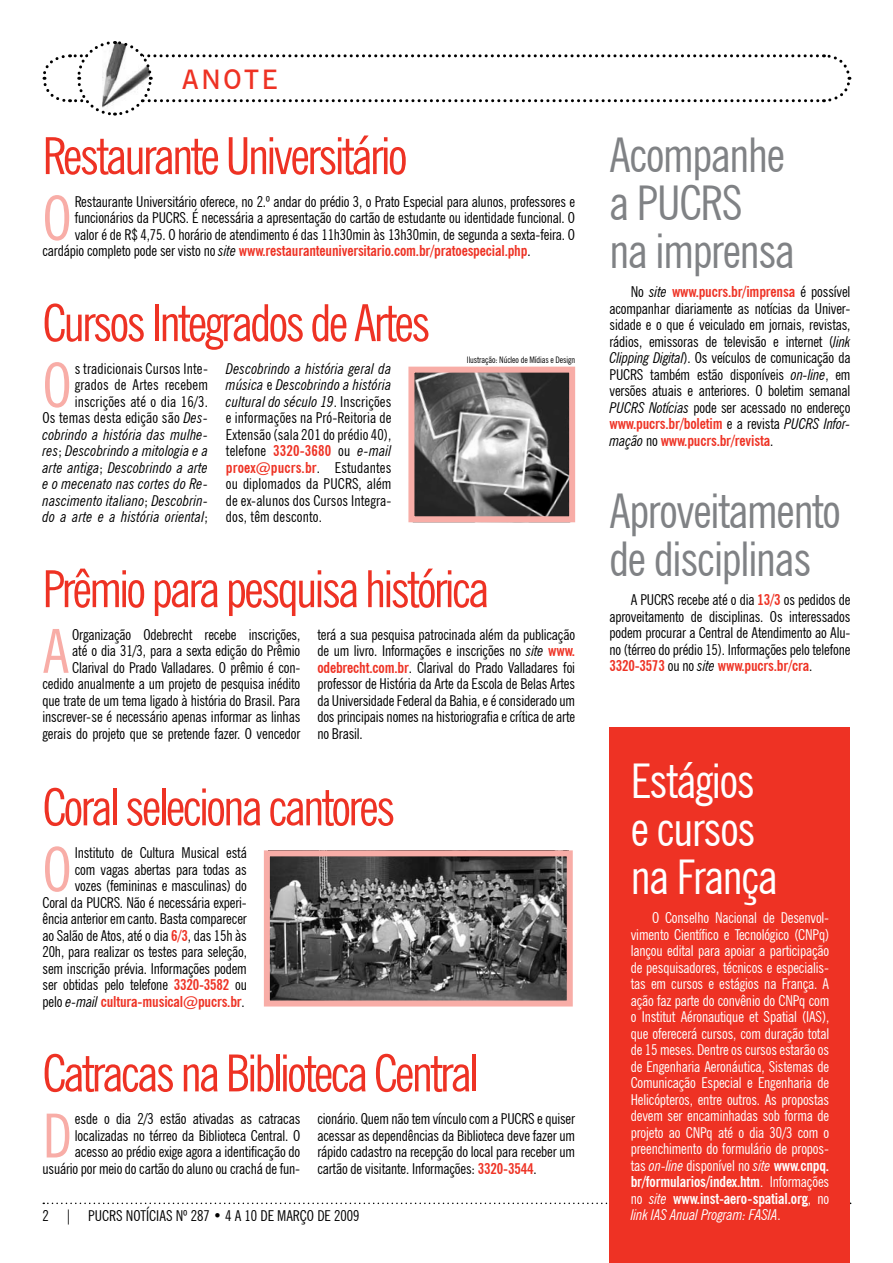
<style>
.page{position:relative;width:893px;height:1263px;background:#fff}
.page>*{position:absolute;margin:0;border:0;box-sizing:border-box;transform-origin:0 0}
.t1{font:condensed 60.6px "News Gothic BT";color:#f8ada7}
.t2{font:condensed 51px "News Gothic BT";letter-spacing:-.05em;color:#ee3224}
.t3{font:condensed 48px/48px "News Gothic BT";letter-spacing:-.025em;color:#808285}
.t4{font:condensed 48px/48px "News Gothic BT";letter-spacing:-.025em;color:#fff}
.t5{font:600 27px "News Gothic BT";letter-spacing:.1em;color:#ee3224}
.t6{font:condensed 15px/16.5px "News Gothic BT";letter-spacing:-.01em;color:#000;text-align:justify}
.t7{font:condensed 15px/16.5px "News Gothic BT";letter-spacing:-.01em;color:#fff;text-align:justify}
.t8{font:italic condensed 15px/16.5px "News Gothic BT";letter-spacing:.01em;color:#000;text-align:right}
.t9{font:700 condensed 15px "News Gothic BT";letter-spacing:-.01em;color:#ee3224}
.t10{font:condensed 9px "News Gothic BT";letter-spacing:-.01em;color:#000}
.s1{font-weight:400;color:#000}
.s2{font-weight:400;font-style:italic;color:#000}
.s3{font-style:normal}
.s4{font-style:italic}
.s5{font-weight:700;color:#ee3224}
.s6{font-weight:700}
</style>
<div class="page">
<svg style="left:43px;top:1202px;width:808px;height:2px"></svg>
<div style="left:609px;top:727px;width:241px;height:536px;background:#ee3224"></div>
<img style="left:271px;top:857px;width:295px;height:142px">
<div style="left:264px;top:850px;width:309px;height:156px;border:6px solid #f8ada7"></div>
<svg style="left:42px;top:41px;width:810px;height:75px"></svg>
<img style="left:415px;top:374px;width:153px;height:141px">
<div style="left:408px;top:367px;width:167px;height:155px;border:6px solid #f8ada7"></div>
<h3 class="t5" style="left:182px;top:63px;width:97px">ANOTE</h3>
<h2 class="t2" style="left:43px;top:125px;width:366px">Restaurante Universitário</h2>
<h1 class="t1" style="left:43px;top:181px;width:31px">O</h1>
<p class="t6" style="left:75px;top:193px;width:502px">Restaurante Universitário oferece, no 2.º andar do prédio 3, o Prato Especial para alunos, professores e</p>
<p class="t6" style="left:75px;top:210px;width:502px">funcionários da PUCRS. É necessária a apresentação do cartão de estudante ou identidade funcional. O</p>
<p class="t6" style="left:75px;top:226px;width:502px">valor é de R$ 4,75. O horário de atendimento é das 11h30min às 13h30min, de segunda a sexta-feira. O</p>
<p class="t9" style="left:43px;top:242px;width:489px"><span class="s1">cardápio completo pode ser visto no</span> <span class="s2">site</span> www.restauranteuniversitario.com.br/pratoespecial.php<span class="s1">.</span></p>
<h2 class="t2" style="left:43px;top:292px;width:389px">Cursos Integrados de Artes</h2>
<h1 class="t1" style="left:43px;top:348px;width:31px">O</h1>
<p class="t8" style="left:43px;top:360px;width:167px"><span class="s3">s tradicionais Cursos Inte&shy;grados de Artes recebem inscrições até o dia 16/3.<br>Os temas desta edição são</span> Des&shy;cobrindo a história das mulhe&shy;res<span class="s3">;</span> Descobrindo a mitologia e a arte antiga<span class="s3">;</span> Descobrindo a arte e o mecenato nas cortes do Re&shy;nascimento italiano<span class="s3">;</span> Descobrin&shy;do a arte e a história oriental<span class="s3">;</span></p>
<p class="t6" style="left:226px;top:360px;width:167px"><span class="s4">Descobrindo a história geral da música</span> e <span class="s4">Descobrindo a história cultural do século 19</span>. Inscrições e informações na Pró-Reitoria de Extensão (sala 201 do prédio 40), telefone <span class="s5">3320-3680</span> ou <span class="s4">e-mail </span><span class="s5">proex@pucrs.br</span>. Estudantes ou diplomados da PUCRS, além de ex-alunos dos Cursos Integra&shy;dos, têm desconto.</p>
<p class="t10" style="left:467px;top:354px;width:110px">Ilustração: Núcleo de Mídias e Design</p>
<h2 class="t2" style="left:43px;top:558px;width:448px">Prêmio para pesquisa histórica</h2>
<h1 class="t1" style="left:43px;top:614px;width:28px">A</h1>
<p class="t6" style="left:43px;top:626px;width:259px;text-align:right">Organização Odebrecht recebe inscrições,<br>até o dia 31/3, para a sexta edição do Prêmio Clarival do Prado Valladares. O prêmio é con&shy;cedido anualmente a um projeto de pesquisa inédito que trate de um tema ligado à história do Brasil. Para inscrever-se é necessário apenas informar as linhas gerais do projeto que se pretende fazer. O vencedor</p>
<p class="t6" style="left:317px;top:626px;width:259px">terá a sua pesquisa patrocinada além da publicação de um livro. Informações e inscrições no <span class="s4">site</span> <span class="s5">www. odebrecht.com.br</span>. Clarival do Prado Valladares foi professor de História da Arte da Escola de Belas Artes da Universidade Federal da Bahia, e é considerado um dos principais nomes na historiografia e crítica de arte no Brasil.</p>
<h2 class="t2" style="left:43px;top:776px;width:354px">Coral seleciona cantores</h2>
<h1 class="t1" style="left:43px;top:833px;width:31px">O</h1>
<p class="t6" style="left:43px;top:844px;width:206px;text-align:right">Instituto de Cultura Musical está<br>com vagas abertas para todas as<br>vozes (femininas e masculinas) do<br>Coral da PUCRS. Não é necessária experi&shy;ência anterior em canto. Basta comparecer ao Salão de Atos, até o dia <span class="s5">6/3</span>, das 15h às 20h, para realizar os testes para seleção, sem inscrição prévia. Informações podem ser obtidas pelo telefone <span class="s5">3320-3582</span> ou pelo <span class="s4">e-mail</span> <span class="s5">cultura-musical@pucrs.br</span>.</p>
<h2 class="t2" style="left:43px;top:1042px;width:438px">Catracas na Biblioteca Central</h2>
<h1 class="t1" style="left:43px;top:1099px;width:31px">D</h1>
<p class="t6" style="left:43px;top:1111px;width:259px;text-align:right">esde o dia 2/3 estão ativadas as catracas localizadas no térreo da Biblioteca Central. O acesso ao prédio exige agora a identificação do usuário por meio do cartão do aluno ou crachá de fun-</p>
<p class="t6" style="left:317px;top:1111px;width:259px">cionário. Quem não tem vínculo com a PUCRS e quiser acessar as dependências da Biblioteca deve fazer um rápido cadastro na recepção do local para receber um cartão de visitante. Informações: <span class="s5">3320-3544</span>.</p>
<p class="t6" style="left:43px;top:1207px;width:318px">2 | PUCRS NOTÍCIAS Nº 287 • 4 a 10 de março de 2009</p>
<h3 class="t3" style="left:609px;top:130px;width:187px">Acompanhe a PUCRS<br>na imprensa</h3>
<p class="t6" style="left:609px;top:283px;width:242px;text-indent:21px">No <span class="s4">site</span> <span class="s5">www.pucrs.br/imprensa</span> é possível acompanhar diariamente as notícias da Univer&shy;sidade e o que é veiculado em jornais, revistas, rádios, emissoras de televisão e internet (<span class="s4">link Clipping Digital</span>). Os veículos de comunicação da PUCRS também estão disponíveis <span class="s4">on-line</span>, em versões atuais e anteriores. O boletim semanal <span class="s4">PUCRS Notícias</span> pode ser acessado no endereço <span class="s5">www.pucrs.br/boletim</span> e a revista <span class="s4">PUCRS Infor&shy;mação</span> no <span class="s5">www.pucrs.br/revista</span>.</p>
<h3 class="t3" style="left:609px;top:487px;width:233px">Aproveitamento de disciplinas</h3>
<p class="t6" style="left:609px;top:592px;width:242px;text-indent:21px">A PUCRS recebe até o dia <span class="s5">13/3</span> os pedidos de aproveitamento de disciplinas. Os interessados podem procurar a Central de Atendimento ao Alu&shy;no (térreo do prédio 15). Informações pelo telefone <span class="s5">3320-3573</span> ou no <span class="s4">site</span> <span class="s5">www.pucrs.br/cra</span>.</p>
<h3 class="t4" style="left:631px;top:756px;width:149px">Estágios e cursos na França</h3>
<p class="t7" style="left:631px;top:909px;width:200px;text-indent:21px">O Conselho Nacional de Desenvol&shy;vimento Científico e Tecnológico (CNPq) lançou edital para apoiar a participação de pesquisadores, técnicos e especialis&shy;tas em cursos e estágios na França. A ação faz parte do convênio do CNPq com o Institut Aéronautique et Spatial (IAS), que oferecerá cursos, com duração total de 15 meses. Dentre os cursos estarão os de Engenharia Aeronáutica, Sistemas de Comunicação Especial e Engenharia de Helicópteros, entre outros. As propostas devem ser encaminhadas sob forma de projeto ao CNPq até o dia 30/3 com o preenchimento do formulário de propos&shy;tas <span class="s4">on-line</span> disponível no <span class="s4">site</span> <span class="s6">www.cnpq. br/formularios/index.htm</span>. Informações no <span class="s4">site</span> <span class="s6">www.inst-aero-spatial.org</span>, no <span class="s4">link IAS Anual Program: FASIA</span>.</p>
</div>
